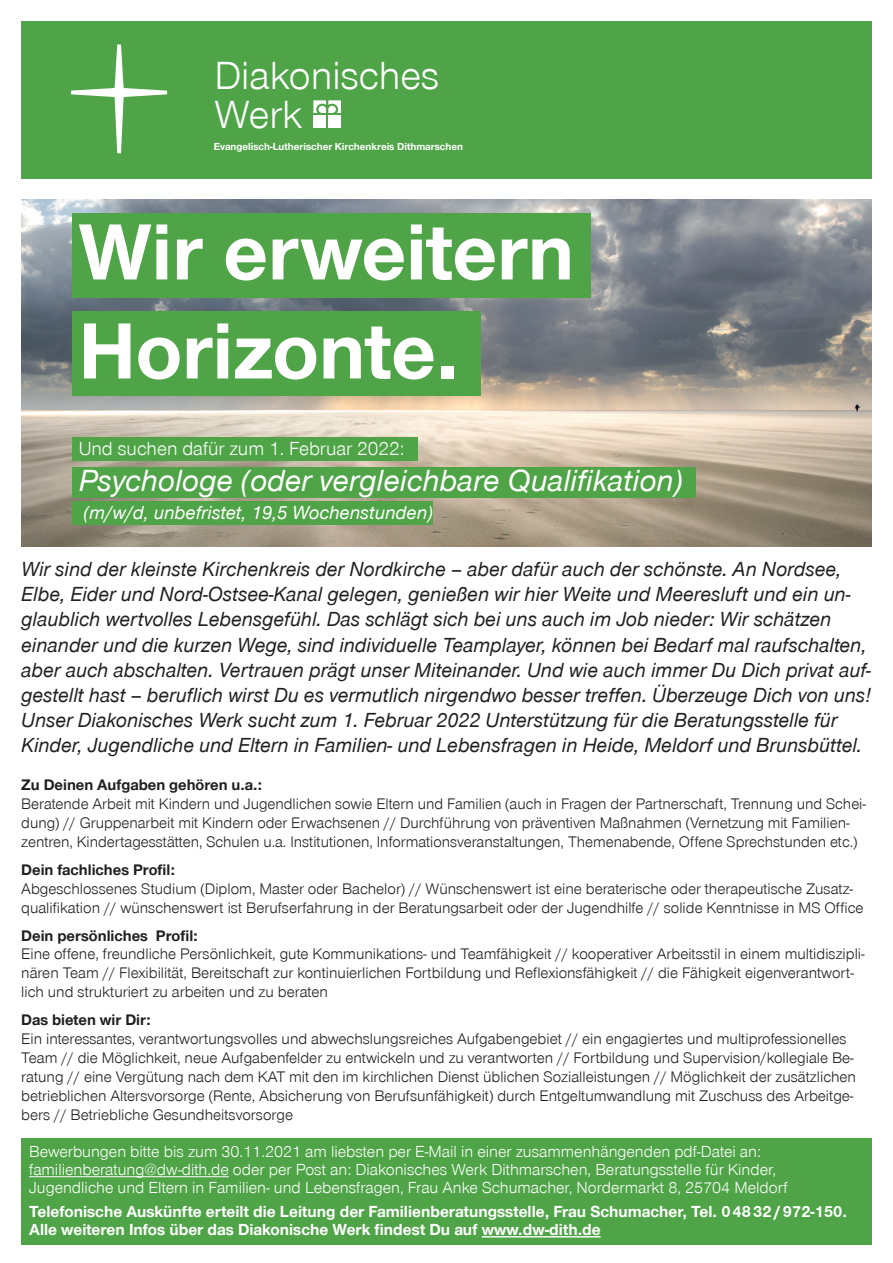
<style>
.page{position:relative;width:893px;height:1263px;background:#fff}
.page>*{position:absolute;margin:0;border:0;box-sizing:border-box;transform-origin:0 0}
.t1{font:700 82.5px/99px "Nordelbica";color:#fff}
.t2{font:40.5px/39.2px "Nordelbica";color:#fff}
.t3{font:italic 500 31.5px "Nordelbica";color:#fff}
.t4{font:italic 500 21px/25.2px "Nordelbica";color:#231f20}
.t5{font:italic 500 19.5px "Nordelbica";color:#fff}
.t6{font:19.5px "Nordelbica";color:#fff}
.t7{font:16.5px/18px "Nordelbica";color:#fff}
.t8{font:700 16.5px/18px "Nordelbica";color:#fff}
.t9{font:15.75px/18.9px "Nordelbica";color:#231f20}
.t10{font:700 15.75px "Nordelbica";color:#231f20}
.t11{font:700 10.5px "Nordelbica";color:#fff}
.t12{font:700 9.45px "Nordelbica";color:#fff}
</style>
<div class="page">
<div style="left:21px;top:21px;width:851px;height:158px;background:#4ea446"></div>
<img style="left:21px;top:199px;width:851px;height:347px">
<div style="left:72px;top:213px;width:519px;height:84px;background:#4ea446"></div>
<div style="left:72px;top:437px;width:346px;height:23px;background:#4ea446"></div>
<svg style="left:71px;top:44px;width:96px;height:109px"></svg>
<svg style="left:313px;top:100px;width:28px;height:13px"></svg>
<div style="left:313px;top:115px;width:13px;height:13px;background:#fff"></div>
<div style="left:328px;top:115px;width:13px;height:13px;background:#fff"></div>
<div style="left:21px;top:1138px;width:851px;height:107px;background:#4ea446"></div>
<hr style="left:29px;top:1176px;width:200px;height:1px;background:#fff">
<hr style="left:482px;top:1236px;width:119px;height:1px;background:#fff">
<div style="left:72px;top:467px;width:624px;height:30px;background:#4ea446"></div>
<div style="left:72px;top:502px;width:361px;height:23px;background:#4ea446"></div>
<div style="left:72px;top:311px;width:408px;height:84px;background:#4ea446"></div>
<h2 class="t2" style="left:214px;top:56px;width:226px">Diakonisches<br>Werk</h2>
<p class="t12" style="left:214px;top:141px;width:225px">Evangelisch-Lutherischer Kirchenkreis Dithmarschen</p>
<p class="t11" style="left:214px;top:140px;width:251px">Evangelisch-Lutherischer Kirchenkreis Dithmarschen</p>
<h1 class="t1" style="left:79px;top:202px;width:497px">Wir erweitern<br>Horizonte.</h1>
<p class="t6" style="left:79px;top:437px;width:327px">Und suchen dafür zum 1. Februar 2022:</p>
<h3 class="t3" style="left:79px;top:462px;width:606px">Psychologe (oder vergleichbare Qualifikation)</h3>
<p class="t5" style="left:84px;top:501px;width:351px">(m/w/d, unbefristet, 19,5 Wochenstunden)</p>
<p class="t4" style="left:21px;top:557px;width:851px">Wir sind der kleinste Kirchenkreis der Nordkirche – aber dafür auch der schönste. An Nordsee, Elbe, Eider und Nord-Ostsee-Kanal gelegen, genießen wir hier Weite und Meeresluft und ein un&shy;glaublich wertvolles Lebensgefühl. Das schlägt sich bei uns auch im Job nieder: Wir schätzen einander und die kurzen Wege, sind individuelle Teamplayer, können bei Bedarf mal raufschalten, aber auch abschalten. Vertrauen prägt unser Miteinander. Und wie auch immer Du Dich privat auf&shy;gestellt hast – beruflich wirst Du es vermutlich nirgendwo besser treffen. Überzeuge Dich von uns!<br>Unser Diakonisches Werk sucht zum 1. Februar 2022 Unterstützung für die Beratungsstelle für Kinder, Jugendliche und Eltern in Familien- und Lebensfragen in Heide, Meldorf und Brunsbüttel.</p>
<p class="t10" style="left:21px;top:776px;width:242px">Zu Deinen Aufgaben gehören u.a.:</p>
<p class="t9" style="left:21px;top:795px;width:846px">Beratende Arbeit mit Kindern und Jugendlichen sowie Eltern und Familien (auch in Fragen der Partnerschaft, Trennung und Schei&shy;dung) // Gruppenarbeit mit Kindern oder Erwachsenen // Durchführung von präventiven Maßnahmen (Vernetzung mit Familien&shy;zentren, Kindertagesstätten, Schulen u.a. Institutionen, Informationsveranstaltungen, Themenabende, Offene Sprechstunden etc.)</p>
<p class="t10" style="left:21px;top:860px;width:155px">Dein fachliches Profil:</p>
<p class="t9" style="left:21px;top:879px;width:844px">Abgeschlossenes Studium (Diplom, Master oder Bachelor) // Wünschenswert ist eine beraterische oder therapeutische Zusatz&shy;qualifikation // wünschenswert ist Berufserfahrung in der Beratungsarbeit oder der Jugendhilfe // solide Kenntnisse in MS Office</p>
<p class="t10" style="left:21px;top:926px;width:178px">Dein persönliches Profil:</p>
<p class="t9" style="left:21px;top:945px;width:845px">Eine offene, freundliche Persönlichkeit, gute Kommunikations- und Teamfähigkeit // kooperativer Arbeitsstil in einem multidiszipli&shy;nären Team // Flexibilität, Bereitschaft zur kontinuierlichen Fortbildung und Reflexionsfähigkeit // die Fähigkeit eigenverantwort&shy;lich und strukturiert zu arbeiten und zu beraten</p>
<p class="t10" style="left:21px;top:1011px;width:131px">Das bieten wir Dir:</p>
<p class="t9" style="left:21px;top:1029px;width:836px">Ein interessantes, verantwortungsvolles und abwechslungsreiches Aufgabengebiet // ein engagiertes und multiprofessionelles Team // die Möglichkeit, neue Aufgabenfelder zu entwickeln und zu verantworten // Fortbildung und Supervision/kollegiale Be&shy;ratung // eine Vergütung nach dem KAT mit den im kirchlichen Dienst üblichen Sozialleistungen // Möglichkeit der zusätzlichen betrieblichen Altersvorsorge (Rente, Absicherung von Berufsunfähigkeit) durch Entgeltumwandlung mit Zuschuss des Arbeitge&shy;bers // Betriebliche Gesundheitsvorsorge</p>
<p class="t7" style="left:29px;top:1143px;width:760px">Bewerbungen bitte bis zum 30.11.2021 am liebsten per E-Mail in einer zusammenhängenden pdf-Datei an: familienberatung@dw-dith.de oder per Post an: Diakonisches Werk Dithmarschen, Beratungsstelle für Kinder,<br>Jugendliche und Eltern in Familien- und Lebensfragen, Frau Anke Schumacher, Nordermarkt 8, 25704 Meldorf</p>
<p class="t8" style="left:29px;top:1202px;width:819px">Telefonische Auskünfte erteilt die Leitung der Familienberatungsstelle, Frau Schumacher, Tel. 04832/972-150.<br>Alle weiteren Infos über das Diakonische Werk findest Du auf www.dw-dith.de</p>
</div>
